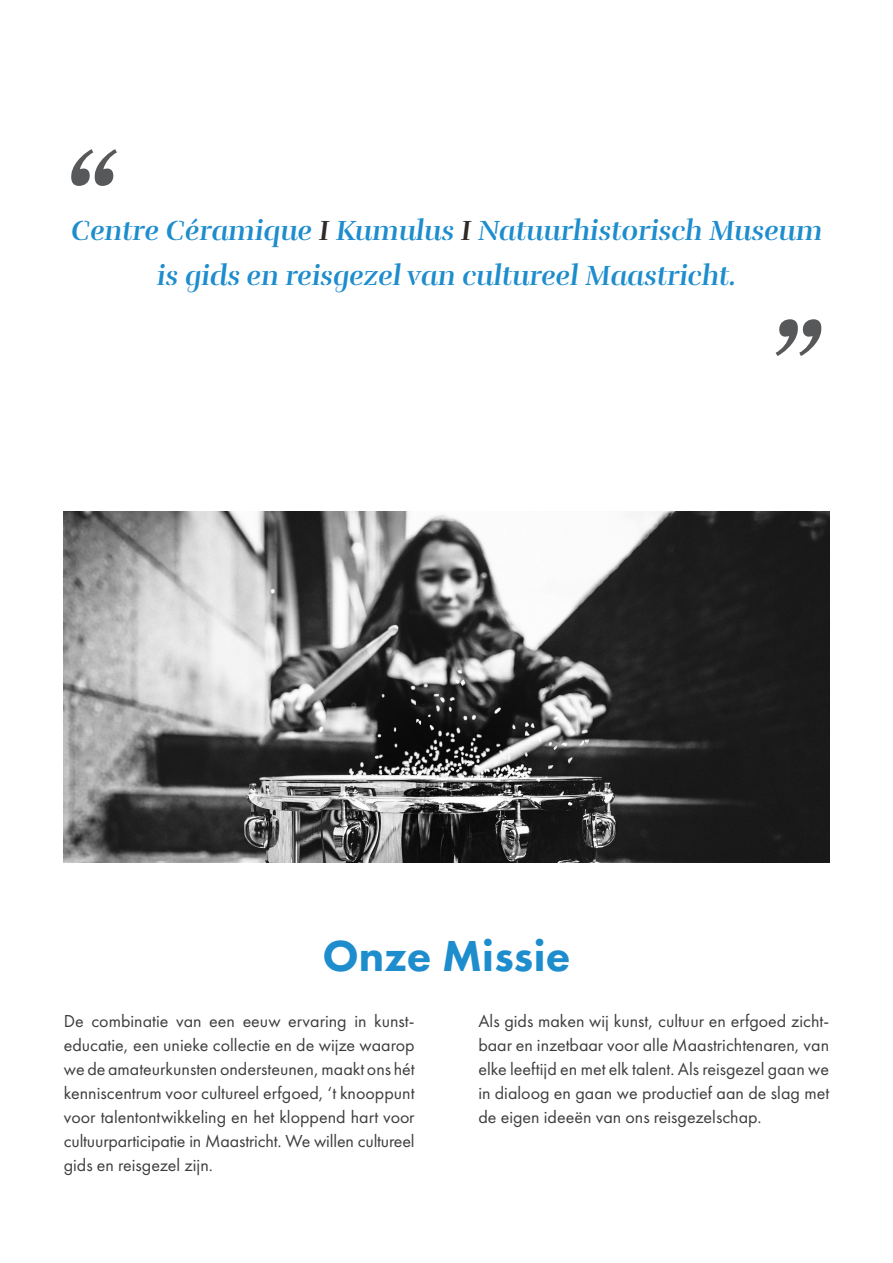
<style>
.page{position:relative;width:893px;height:1263px;background:#fff}
.page>*{position:absolute;margin:0;border:0;box-sizing:border-box;transform-origin:0 0}
.t1{font:135px "Rufina Stencil Bold Italic";color:#57585a}
.t2{font:800 45px "Futura PT";color:#1e8dcd}
.t3{font:28.5px/45px "Rufina Stencil Bold Italic";color:#1e8dcd;text-align:center}
.t4{font:18px/24px "Futura PT";color:#3e3e3f;text-align:justify}
.s1{color:#302a28}
</style>
<div class="page">
<img style="left:64px;top:511px;width:765px;height:351px">
<p class="t1" style="left:61px;top:114px;width:56px">“</p>
<p class="t3" style="left:71px;top:208px;width:753px">Centre Céramique <span class="s1">I</span> Kumulus <span class="s1">I</span> Natuurhistorisch Museum is gids en reisgezel van cultureel Maastricht.</p>
<p class="t1" style="left:832px;top:391px;width:56px;rotate:-180deg">“</p>
<p class="t2" style="left:323px;top:928px;width:249px">Onze Missie</p>
<p class="t4" style="left:64px;top:1009px;width:352px">De combinatie van een eeuw ervaring in kunst&shy;educatie, een unieke collectie en de wijze waarop we de amateurkunsten ondersteunen, maakt ons hét kenniscentrum voor cultureel erfgoed, ‘t knooppunt voor talentontwikkeling en het kloppend hart voor cultuurparticipatie in Maastricht. We willen cultureel gids en reisgezel zijn.</p>
<p class="t4" style="left:478px;top:1009px;width:352px">Als gids maken wij kunst, cultuur en erfgoed zicht&shy;baar en inzetbaar voor alle Maastrichtenaren, van elke leeftijd en met elk talent. Als reisgezel gaan we in dialoog en gaan we productief aan de slag met de eigen ideeën van ons reisgezelschap.</p>
</div>
